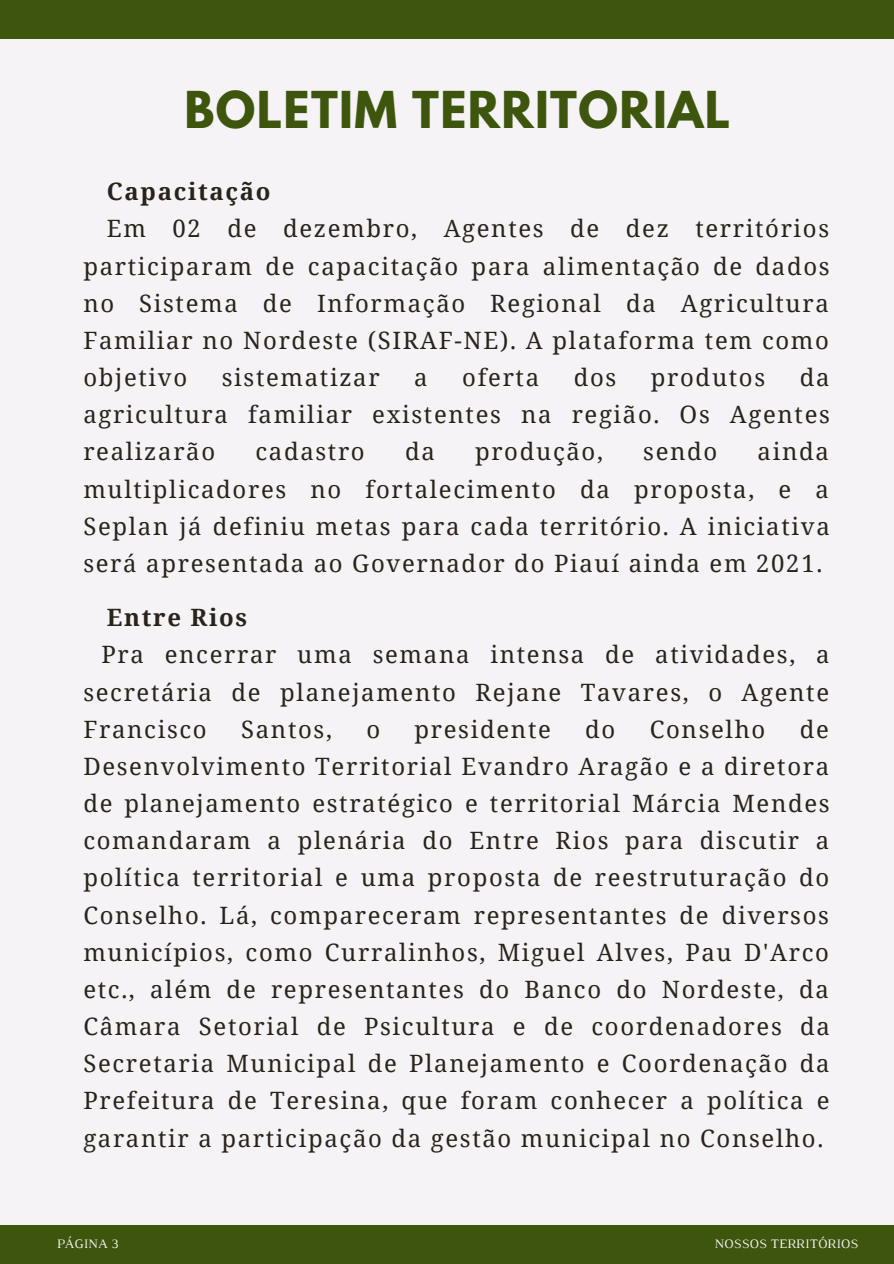
<style>
.page{position:relative;width:894px;height:1264px;background:#fff}
.page>*{position:absolute;margin:0;border:0;box-sizing:border-box;transform-origin:0 0}
.t1{font:700 45px "League Spartan";letter-spacing:.03em;color:#3d550c}
.t2{font:23.85px/37.2px "Noto Serif";letter-spacing:.07em;color:#29231b;text-align:justify}
.t3{font:700 23.85px "Noto Serif";letter-spacing:.07em;color:#29231b}
.t4{font:13.2px "Luthier";color:#f5f3f5}
</style>
<div class="page">
<div style="left:0;top:0;width:893px;height:1263px;background:#f5f3f5"></div>
<div style="left:0;top:1224px;width:893px;height:39px;background:#3d550c"></div>
<div style="left:0;top:0;width:893px;height:39px;background:#3d550c"></div>
<p class="t1" style="left:184px;top:87px;width:547px">BOLETIM TERRITORIAL</p>
<p class="t3" style="left:107px;top:175px;width:165px">Capacitação</p>
<p class="t2" style="left:83px;top:209px;width:747px;text-indent:24px">Em 02 de dezembro, Agentes de dez territórios participaram de capacitação para alimentação de dados no Sistema de Informação Regional da Agricultura Familiar no Nordeste (SIRAF-NE). A plataforma tem como objetivo</p>
<p class="t2" style="left:222px;top:358px;width:159px">sistematizar</p>
<p class="t2" style="left:414px;top:358px;width:15px">a</p>
<p class="t2" style="left:462px;top:358px;width:78px">oferta</p>
<p class="t2" style="left:573px;top:358px;width:44px">dos</p>
<p class="t2" style="left:650px;top:358px;width:116px">produtos</p>
<p class="t2" style="left:83px;top:358px;width:747px;text-indent:716px">da agricultura familiar existentes na região. Os Agentes realizarão</p>
<p class="t2" style="left:83px;top:432px;width:747px;text-indent:674px">ainda multiplicadores no fortalecimento da proposta, e a Seplan já definiu metas para cada território. A iniciativa será apresentada ao Governador do Piauí ainda em 2021.</p>
<p class="t3" style="left:107px;top:600px;width:142px">Entre Rios</p>
<p class="t2" style="left:83px;top:635px;width:747px;text-indent:18px">Pra encerrar uma semana intensa de atividades, a secretária de planejamento Rejane Tavares, o Agente Francisco</p>
<p class="t2" style="left:255px;top:432px;width:111px">cadastro</p>
<p class="t2" style="left:405px;top:432px;width:31px">da</p>
<p class="t2" style="left:475px;top:432px;width:129px">produção,</p>
<p class="t2" style="left:643px;top:432px;width:76px">sendo</p>
<p class="t2" style="left:83px;top:709px;width:747px;text-indent:716px">de Desenvolvimento Territorial Evandro Aragão e a diretora de planejamento estratégico e territorial Márcia Mendes comandaram a plenária do Entre Rios para discutir a política territorial e uma proposta de reestruturação do Conselho. Lá, compareceram representantes de diversos municípios, como Curralinhos, Miguel Alves, Pau D'Arco etc., além de representantes do Banco do Nordeste, da Câmara Setorial de Psicultura e de coordenadores da Secretaria Municipal de Planejamento e Coordenação da Prefeitura de Teresina, que foram conhecer a política e garantir a participação da gestão municipal no Conselho.</p>
<p class="t2" style="left:241px;top:709px;width:92px">Santos,</p>
<p class="t2" style="left:366px;top:709px;width:15px">o</p>
<p class="t2" style="left:414px;top:709px;width:138px">presidente</p>
<p class="t2" style="left:585px;top:709px;width:32px">do</p>
<p class="t2" style="left:649px;top:709px;width:117px">Conselho</p>
<p class="t4" style="left:57px;top:1239px;width:63px">PÁGINA 3</p>
<p class="t4" style="left:714px;top:1238px;width:145px">NOSSOS TERRITÓRIOS</p>
</div>
